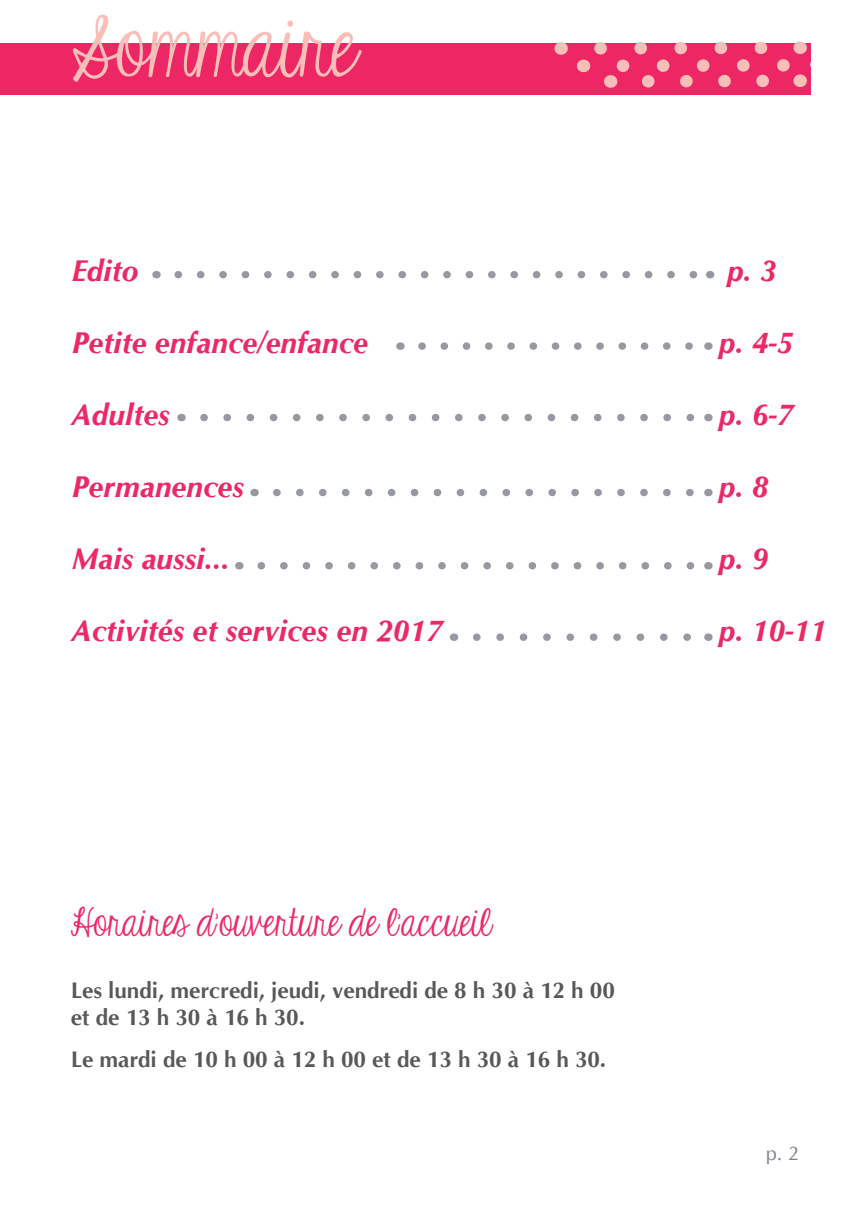
<style>
.page{position:relative;width:851px;height:1205px;background:#fff}
.page>*{position:absolute;margin:0;border:0;box-sizing:border-box;transform-origin:0 0}
.t1{font:87.5px "KG Eyes Wide Open";color:#fabeb9}
.t2{font:40px "KG Eyes Wide Open";color:#ed2965}
.t3{font:italic 700 30px "CG Omega";color:#ed2965}
.t4{font:700 22.5px/27px "CG Omega";color:#57585a}
.t5{font:20px "CG Omega";color:#81848b}
</style>
<div class="page">
<div style="left:0;top:43px;width:810px;height:51px;background:#ec2764"></div>
<svg style="left:560px;top:42px;width:1px;height:13px"></svg>
<svg style="left:600px;top:41px;width:202px;height:47px"></svg>
<svg style="left:583px;top:60px;width:1px;height:12px"></svg>
<svg style="left:178px;top:271px;width:520px;height:7px"></svg>
<svg style="left:422px;top:342px;width:271px;height:8px"></svg>
<svg style="left:204px;top:414px;width:491px;height:7px"></svg>
<svg style="left:277px;top:489px;width:417px;height:7px"></svg>
<svg style="left:261px;top:562px;width:434px;height:7px"></svg>
<svg style="left:476px;top:633px;width:215px;height:8px"></svg>
<h1 class="t1" style="left:70px;top:0;width:287px">Sommaire</h1>
<p class="t3" style="left:72px;top:252px;width:68px">Edito</p>
<p class="t3" style="left:727px;top:252px;width:51px">p. 3</p>
<p class="t3" style="left:72px;top:324px;width:297px">Petite enfance/enfance</p>
<p class="t3" style="left:718px;top:324px;width:76px">p. 4-5</p>
<p class="t3" style="left:72px;top:396px;width:99px">Adultes</p>
<p class="t3" style="left:718px;top:396px;width:76px">p. 6-7</p>
<p class="t3" style="left:72px;top:468px;width:174px">Permanences</p>
<p class="t3" style="left:718px;top:468px;width:51px">p. 8</p>
<p class="t3" style="left:72px;top:540px;width:159px">Mais aussi...</p>
<p class="t3" style="left:718px;top:540px;width:51px">p. 9</p>
<p class="t3" style="left:72px;top:612px;width:372px">Activités et services en 2017</p>
<p class="t3" style="left:718px;top:612px;width:109px">p. 10-11</p>
<h2 class="t2" style="left:71px;top:901px;width:421px">Horaires d’ouverture de l’accueil</h2>
<p class="t4" style="left:71px;top:977px;width:545px">Les lundi, mercredi, jeudi, vendredi de 8 h 30 à 12 h 00 et de 13 h 30 à 16 h 30.</p>
<p class="t4" style="left:71px;top:1045px;width:536px">Le mardi de 10 h 00 à 12 h 00 et de 13 h 30 à 16 h 30.</p>
<p class="t5" style="left:765px;top:1142px;width:35px">p. 2</p>
</div>
